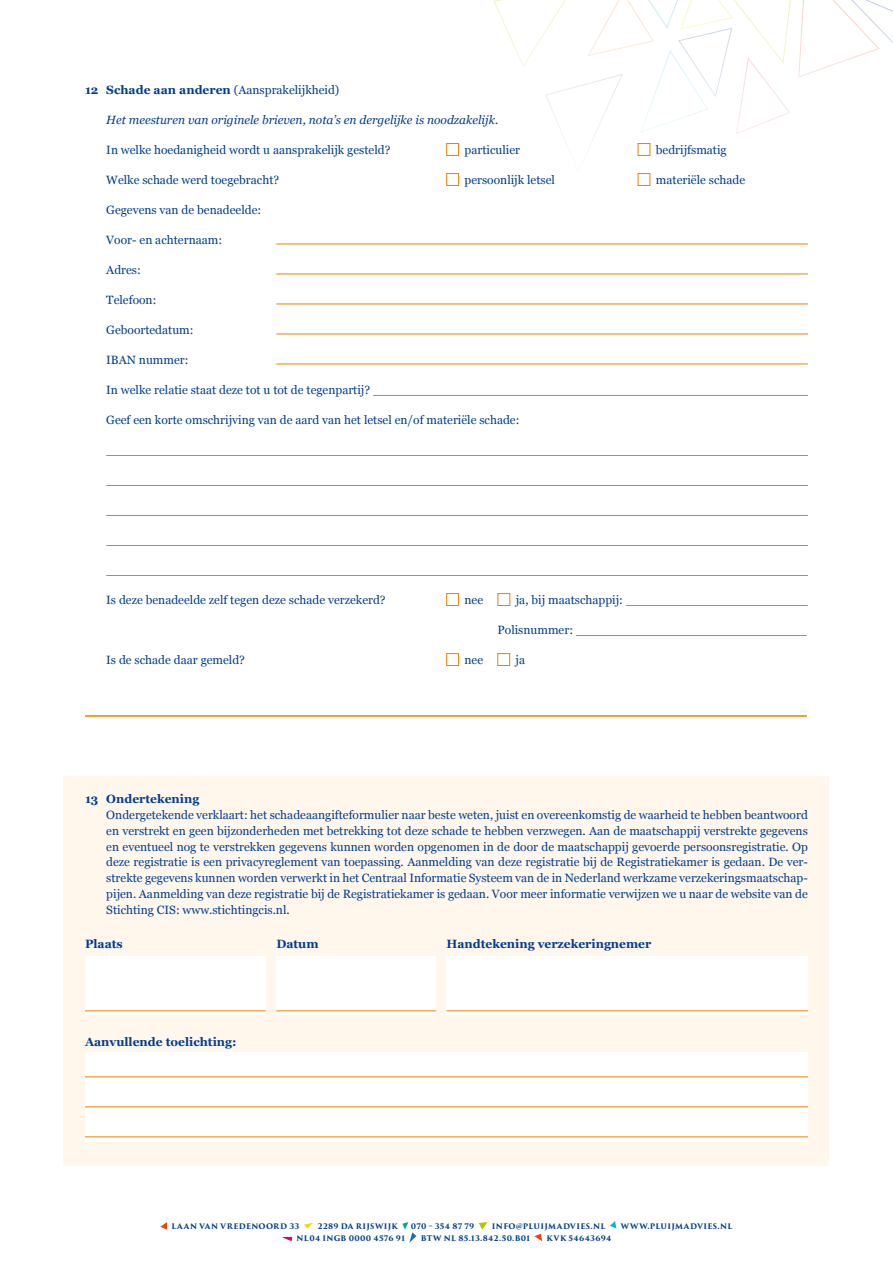
<style>
.page{position:relative;width:893px;height:1263px;background:#fff}
.page>*{position:absolute;margin:0;border:0;box-sizing:border-box;transform-origin:0 0}
.t1{font:12px/15.8px "Georgia";color:#003d90;text-align:justify}
.t2{font:700 12px "Georgia";color:#003d90}
.t3{font:italic 12px "Georgia";color:#003d90}
.t4{font:700 7.5px "Trajan Pro 3";letter-spacing:.04em;color:#003d90}
.s1{font-weight:700}
</style>
<div class="page">
<svg style="left:160px;top:1222px;width:7px;height:8px"></svg>
<svg style="left:304px;top:1222px;width:9px;height:6px"></svg>
<svg style="left:479px;top:1222px;width:8px;height:8px"></svg>
<svg style="left:610px;top:1221px;width:6px;height:7px"></svg>
<svg style="left:282px;top:1237px;width:10px;height:4px"></svg>
<svg style="left:402px;top:1222px;width:14px;height:21px"></svg>
<svg style="left:534px;top:1234px;width:8px;height:7px"></svg>
<svg style="left:493px;top:0;width:400px;height:156px"></svg>
<div style="left:64px;top:776px;width:765px;height:389px;background:#fff6ec"></div>
<div style="left:85px;top:957px;width:181px;height:58px;background:#fff"></div>
<div style="left:85px;top:1052px;width:723px;height:90px;background:#fff"></div>
<div style="left:276px;top:957px;width:160px;height:58px;background:#fff"></div>
<div style="left:446px;top:957px;width:362px;height:58px;background:#fff"></div>
<hr style="left:85px;top:1010px;width:181px;height:1px;background:#ee7f00">
<hr style="left:276px;top:1010px;width:160px;height:1px;background:#ee7f00">
<hr style="left:446px;top:1010px;width:362px;height:1px;background:#ee7f00">
<hr style="left:85px;top:1076px;width:723px;height:1px;background:#ee7f00">
<hr style="left:85px;top:1106px;width:723px;height:1px;background:#ee7f00">
<hr style="left:85px;top:1136px;width:723px;height:1px;background:#ee7f00">
<div style="left:446px;top:143px;width:13px;height:13px;border:1px solid #ee7f00"></div>
<div style="left:638px;top:143px;width:12px;height:13px;border:1px solid #ee7f00"></div>
<div style="left:446px;top:173px;width:13px;height:13px;border:1px solid #ee7f00"></div>
<div style="left:638px;top:173px;width:12px;height:13px;border:1px solid #ee7f00"></div>
<hr style="left:276px;top:244px;width:532px;height:1px;background:#ee7f00">
<hr style="left:276px;top:274px;width:532px;height:1px;background:#ee7f00">
<hr style="left:276px;top:304px;width:532px;height:1px;background:#ee7f00">
<hr style="left:276px;top:334px;width:532px;height:1px;background:#ee7f00">
<hr style="left:276px;top:364px;width:532px;height:1px;background:#ee7f00">
<hr style="left:373px;top:395px;width:435px;height:1px;background:#ee7f00">
<hr style="left:106px;top:455px;width:702px;height:1px;background:#ee7f00">
<hr style="left:106px;top:485px;width:702px;height:1px;background:#ee7f00">
<hr style="left:106px;top:515px;width:702px;height:1px;background:#ee7f00">
<hr style="left:106px;top:545px;width:702px;height:1px;background:#ee7f00">
<hr style="left:106px;top:575px;width:702px;height:1px;background:#ee7f00">
<div style="left:446px;top:593px;width:13px;height:13px;border:1px solid #ee7f00"></div>
<div style="left:498px;top:593px;width:12px;height:13px;border:1px solid #ee7f00"></div>
<hr style="left:626px;top:605px;width:182px;height:1px;background:#ee7f00">
<hr style="left:576px;top:635px;width:231px;height:1px;background:#ee7f00">
<div style="left:446px;top:653px;width:13px;height:13px;border:1px solid #ee7f00"></div>
<div style="left:498px;top:653px;width:12px;height:13px;border:1px solid #ee7f00"></div>
<hr style="left:85px;top:715px;width:722px;height:2px;background:#ee7f00">
<p class="t1" style="left:85px;top:82px;width:256px"><span class="s1">12 Schade aan anderen</span> (Aansprakelijkheid)</p>
<p class="t3" style="left:106px;top:111px;width:393px">Het meesturen van originele brieven, nota’s en dergelijke is noodzakelijk.</p>
<p class="t1" style="left:106px;top:142px;width:286px">In welke hoedanigheid wordt u aansprakelijk gesteld?</p>
<p class="t1" style="left:465px;top:142px;width:57px">particulier</p>
<p class="t1" style="left:656px;top:142px;width:72px">bedrijfsmatig</p>
<p class="t1" style="left:106px;top:172px;width:174px">Welke schade werd toegebracht?</p>
<p class="t1" style="left:465px;top:172px;width:92px">persoonlijk letsel</p>
<p class="t1" style="left:656px;top:172px;width:91px">materiële schade</p>
<p class="t1" style="left:106px;top:202px;width:156px">Gegevens van de benadeelde:</p>
<p class="t1" style="left:106px;top:232px;width:117px">Voor- en achternaam:</p>
<p class="t1" style="left:106px;top:262px;width:36px">Adres:</p>
<p class="t1" style="left:106px;top:292px;width:52px">Telefoon:</p>
<p class="t1" style="left:106px;top:322px;width:89px">Geboortedatum:</p>
<p class="t1" style="left:106px;top:352px;width:84px">IBAN nummer:</p>
<p class="t1" style="left:106px;top:382px;width:265px">In welke relatie staat deze tot u tot de tegenpartij?</p>
<p class="t1" style="left:106px;top:412px;width:415px">Geef een korte omschrijving van de aard van het letsel en/of materiële schade:</p>
<p class="t1" style="left:106px;top:592px;width:281px">Is deze benadeelde zelf tegen deze schade verzekerd?</p>
<p class="t1" style="left:465px;top:592px;width:20px">nee</p>
<p class="t1" style="left:516px;top:592px;width:109px">ja, bij maatschappij:</p>
<p class="t1" style="left:498px;top:622px;width:77px">Polisnummer:</p>
<p class="t1" style="left:106px;top:652px;width:140px">Is de schade daar gemeld?</p>
<p class="t1" style="left:465px;top:652px;width:20px">nee</p>
<p class="t1" style="left:516px;top:652px;width:11px">ja</p>
<p class="t2" style="left:85px;top:790px;width:116px">13 Ondertekening</p>
<p class="t1" style="left:106px;top:807px;width:703px">Ondergetekende verklaart: het schadeaangifteformulier naar beste weten, juist en overeenkomstig de waarheid te hebben beantwoord en verstrekt en geen bijzonderheden met betrekking tot deze schade te hebben verzwegen. Aan de maatschappij verstrekte gegevens en eventueel nog te verstrekken gegevens kunnen worden opgenomen in de door de maatschappij gevoerde persoonsregistratie. Op deze registratie is een privacyreglement van toepassing. Aanmelding van deze registratie bij de Registratiekamer is gedaan. De ver&shy;strekte gegevens kunnen worden verwerkt in het Centraal Informatie Systeem van de in Nederland werkzame verzekeringsmaatschap&shy;pijen. Aanmelding van deze registratie bij de Registratiekamer is gedaan. Voor meer informatie verwijzen we u naar de website van de Stichting CIS: www.stichtingcis.nl.</p>
<p class="t2" style="left:85px;top:935px;width:39px">Plaats</p>
<p class="t2" style="left:276px;top:935px;width:44px">Datum</p>
<p class="t2" style="left:446px;top:935px;width:206px">Handtekening verzekeringnemer</p>
<p class="t2" style="left:85px;top:1032px;width:153px">Aanvullende toelichting:</p>
<p class="t4" style="left:171px;top:1220px;width:129px">LAAN VAN VREDENOORD 33</p>
<p class="t4" style="left:318px;top:1220px;width:82px">2289 DA RIJSWIJK</p>
<p class="t4" style="left:411px;top:1220px;width:65px">070 – 354 87 79</p>
<p class="t4" style="left:492px;top:1220px;width:115px">INFO@PLUIJMADVIES.NL</p>
<p class="t4" style="left:621px;top:1220px;width:113px">WWW.PLUIJMADVIES.NL</p>
<p class="t4" style="left:297px;top:1233px;width:110px">NL04 INGB 0000 4576 91</p>
<p class="t4" style="left:421px;top:1233px;width:111px">BTW NL 85.13.842.50.B01</p>
<p class="t4" style="left:547px;top:1233px;width:66px">KVK 54643694</p>
</div>
